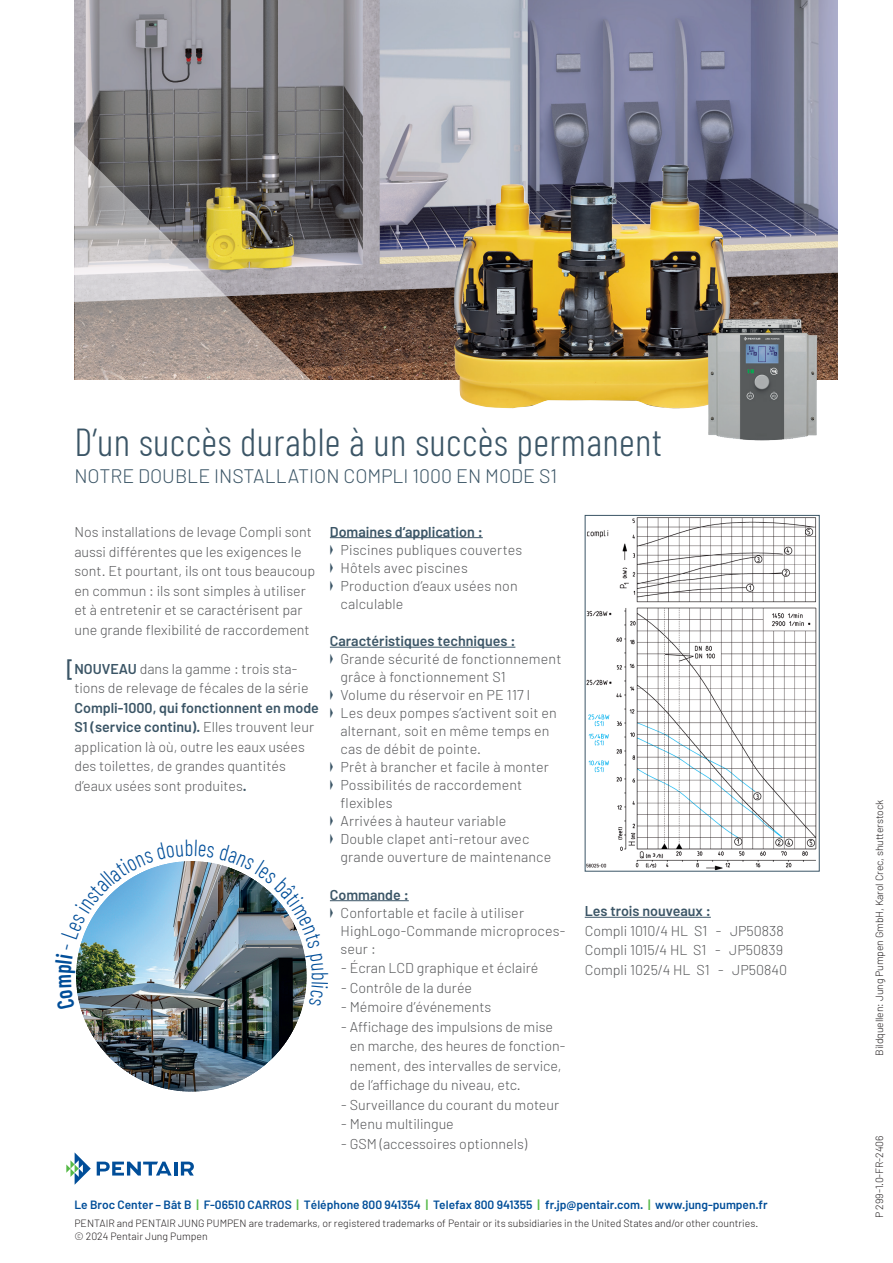
<style>
.page{position:relative;width:893px;height:1263px;background:#fff}
.page>*{position:absolute;margin:0;border:0;box-sizing:border-box;transform-origin:0 0}
.t1{font:300 39px "Barlow Condensed";letter-spacing:.01em;color:#3b5566}
.t2{font:500 22.5px "Barlow Condensed";color:#3b5566}
.t3{font:300 19.5px "Barlow";color:#3b5566}
.t4{font:300 14.25px/18px "Barlow";color:#57585a}
.t5{font:600 14.25px "Barlow";color:#3b5566}
.t6{font:600 12px "Barlow";color:#014e99}
.t7{font:300 10.5px/13.5px "Barlow";color:#231f20}
.s1{font-weight:600;color:#3b5566}
.s2{font-size:12.75px;color:#56b947}
</style>
<div class="page">
<svg style="left:66px;top:1152px;width:25px;height:33px"></svg>
<svg style="left:97px;top:1161px;width:75px;height:14px"></svg>
<hr style="left:174px;top:1161px;width:3px;height:14px;background:#014e99">
<svg style="left:181px;top:1161px;width:13px;height:14px"></svg>
<img style="left:587px;top:517px;width:230px;height:352px">
<div style="left:585px;top:515px;width:235px;height:356px;border:1px solid #3b5566"></div>
<hr style="left:330px;top:537px;width:153px;height:1px;background:#3b5566">
<hr style="left:330px;top:647px;width:185px;height:1px;background:#3b5566">
<hr style="left:330px;top:900px;width:79px;height:1px;background:#3b5566">
<hr style="left:585px;top:917px;width:126px;height:1px;background:#3b5566">
<img style="left:81px;top:1010px;width:221px;height:82px">
<img style="left:74px;top:0;width:764px;height:379px">
<img style="left:452px;top:165px;width:280px;height:244px">
<svg style="left:74px;top:145px;width:237px;height:235px;background:#958c81"></svg>
<img style="left:700px;top:315px;width:125px;height:126px">
<img style="left:76px;top:861px;width:257px;height:149px">
<h1 class="t1" style="left:74px;top:417px;width:589px">D’un succès durable à un succès permanent</h1>
<h3 class="t3" style="left:74px;top:464px;width:484px">NOTRE DOUBLE INSTALLATION COMPLI 1000 EN MODE S1</h3>
<p class="t4" style="left:74px;top:522px;width:242px;line-height:19.5px">Nos installations de levage Compli sont aussi différentes que les exigences le sont. Et pourtant, ils ont tous beaucoup en commun : ils sont simples à utiliser et à entretenir et se caractérisent par une grande flexibilité de raccordement</p>
<p class="t4" style="left:74px;top:658px;width:236px;line-height:19.5px"><span class="s1">NOUVEAU</span> dans la gamme : trois sta&shy;tions de relevage de fécales de la série</p>
<p class="t4" style="left:74px;top:697px;width:246px;line-height:19.5px"><span class="s1">Compli-1000, qui fonctionnent en mode S1 (service continu).</span> Elles trouvent leur application là où, outre les eaux usées des toilettes, de grandes quantités d’eaux usées sont produites<span class="s1">.</span></p>
<h2 class="t2" style="left:67px;top:655px;width:9px">[</h2>
<p class="t5" style="left:330px;top:523px;width:154px">Domaines d‘application :</p>
<p class="t4" style="left:341px;top:540px;width:183px">Piscines publiques couvertes<br>Hôtels avec piscines<br>Production d’eaux usées non calculable</p>
<p class="t5" style="left:330px;top:632px;width:187px">Caractéristiques techniques :</p>
<p class="t4" style="left:341px;top:650px;width:222px">Grande sécurité de fonctionnement grâce à fonctionnement S1<br>Volume du réservoir en PE 117 l<br>Les deux pompes s’activent soit en alternant, soit en même temps en cas de débit de pointe.<br>Prêt à brancher et facile à monter<br>Possibilités de raccordement flexibles<br>Arrivées à hauteur variable<br>Double clapet anti-retour avec grande ouverture de maintenance</p>
<p class="t5" style="left:330px;top:886px;width:80px">Commande :</p>
<p class="t4" style="left:341px;top:903px;width:226px">Confortable et facile à utiliser<br>HighLogo-Commande microproces&shy;seur :</p>
<p class="t4" style="left:341px;top:959px;width:199px">- Écran LCD graphique et éclairé</p>
<p class="t4" style="left:341px;top:978px;width:132px">- Contrôle de la durée</p>
<p class="t4" style="left:341px;top:998px;width:152px">- Mémoire d’événements</p>
<p class="t4" style="left:350px;top:1016px;width:217px;line-height:19.5px;text-indent:-8px">- Affichage des impulsions de mise en marche, des heures de fonction&shy;nement, des intervalles de service, de l’affichage du niveau, etc.</p>
<p class="t4" style="left:341px;top:1095px;width:219px">- Surveillance du courant du moteur</p>
<p class="t4" style="left:341px;top:1114px;width:114px">- Menu multilingue</p>
<p class="t4" style="left:341px;top:1134px;width:187px">- GSM (accessoires optionnels)</p>
<p class="t5" style="left:585px;top:902px;width:128px">Les trois nouveaux :</p>
<p class="t4" style="left:585px;top:920px;width:204px;line-height:19.5px">Compli 1010/4 HL S1 - JP50838<br>Compli 1015/4 HL S1 - JP50839<br>Compli 1025/4 HL S1 - JP50840</p>
<p class="t6" style="left:74px;top:1197px;width:695px">Le Broc Center – Bât B <span class="s2">|</span> F-06510 CARROS <span class="s2">|</span> Téléphone 800 941354 <span class="s2">|</span> Telefax 800 941355 <span class="s2">|</span> fr.jp@pentair.com. <span class="s2">|</span> www.jung-pumpen.fr</p>
<p class="t7" style="left:74px;top:1216px;width:685px">PENTAIR and PENTAIR JUNG PUMPEN are trademarks, or registered trademarks of Pentair or its subsidiaries in the United States and/or other countries. © 2024 Pentair Jung Pumpen</p>
<p class="t7" style="left:872px;top:1056px;width:258px;rotate:-90deg">Bildquellen: Jung Pumpen GmbH, Karol Crec, shutterstock</p>
<p class="t7" style="left:872px;top:1218px;width:84px;rotate:-90deg">P 299-1.0-FR-2406</p>
</div>
